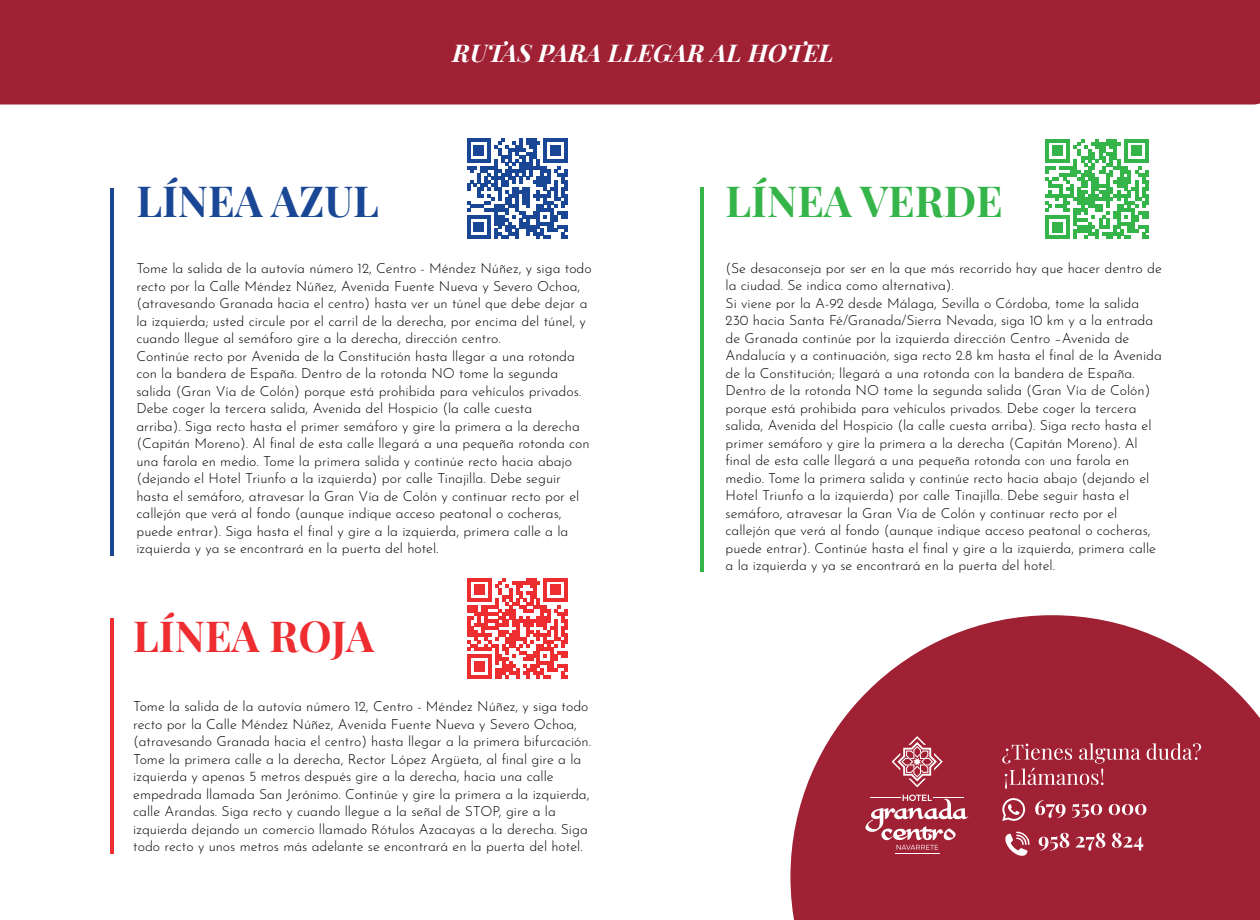
<style>
.page{position:relative;width:1260px;height:920px;background:#fff}
.page>*{position:absolute;margin:0;border:0;box-sizing:border-box;transform-origin:0 0}
.t1{font:42px "Playfair Display";color:#35b44a}
.t2{font:42px "Playfair Display";color:#194695}
.t3{font:42px "Playfair Display";color:#ee2d31}
.t4{font:italic 24.5px "Playfair Display";color:#fff}
.t5{font:100 14px/17.5px "Josefin Sans";color:#000}
</style>
<div class="page">
<svg style="left:790px;top:615px;width:470px;height:305px;fill:#a02034"></svg>
<hr style="left:110px;top:188px;width:4px;height:368px;background:#194695">
<hr style="left:700px;top:188px;width:4px;height:384px;background:#35b44a">
<hr style="left:110px;top:619px;width:4px;height:235px;background:#ee2d31">
<svg style="left:1045px;top:139px;width:104px;height:100px"></svg>
<svg style="left:467px;top:578px;width:101px;height:100px"></svg>
<svg style="left:467px;top:138px;width:101px;height:101px"></svg>
<div style="left:0;top:0;width:1260px;height:104px;background:#a02034"></div>
<svg style="left:1147px;top:743px;width:54px;height:17px"></svg>
<svg style="left:1002px;top:743px;width:139px;height:46px;background:#ad3f50"></svg>
<svg style="left:1035px;top:800px;width:31px;height:18px"></svg>
<svg style="left:1072px;top:803px;width:30px;height:15px"></svg>
<svg style="left:1109px;top:804px;width:37px;height:11px"></svg>
<svg style="left:1002px;top:797px;width:23px;height:24px"></svg>
<svg style="left:1039px;top:833px;width:30px;height:17px"></svg>
<svg style="left:1076px;top:833px;width:29px;height:17px"></svg>
<svg style="left:1112px;top:833px;width:31px;height:17px"></svg>
<svg style="left:1005px;top:831px;width:25px;height:25px"></svg>
<hr style="left:895px;top:853px;width:44px;height:1px;background:#fff">
<svg style="left:865px;top:794px;width:105px;height:56px"></svg>
<svg style="left:892px;top:736px;width:51px;height:51px;background:#b55262"></svg>
<h1 class="t2" style="left:136px;top:168px;width:244px">LÍNEA AZUL</h1>
<h2 class="t4" style="left:453px;top:34px;width:383px">RUTAS PARA LLEGAR AL HOTEL</h2>
<h1 class="t1" style="left:726px;top:168px;width:279px">LÍNEA VERDE</h1>
<p class="t5" style="left:136px;top:258px;width:457px">Tome la salida de la autovía número 12, Centro - Méndez Núñez, y siga todo recto por la Calle Méndez Núñez, Avenida Fuente Nueva y Severo Ochoa, (atravesando Granada hacia el centro) hasta ver un túnel que debe dejar a la izquierda; usted circule por el carril de la derecha, por encima del túnel, y cuando llegue al semáforo gire a la derecha, dirección centro.<br>Continúe recto por Avenida de la Constitución hasta llegar a una rotonda con la bandera de España. Dentro de la rotonda NO tome la segunda salida (Gran Vía de Colón) porque está prohibida para vehículos privados.<br>Debe coger la tercera salida, Avenida del Hospicio (la calle cuesta<br>arriba). Siga recto hasta el primer semáforo y gire la primera a la derecha (Capitán Moreno). Al final de esta calle llegará a una pequeña rotonda con una farola en medio. Tome la primera salida y continúe recto hacia abajo (dejando el Hotel Triunfo a la izquierda) por calle Tinajilla. Debe seguir hasta el semáforo, atravesar la Gran Vía de Colón y continuar recto por el callejón que verá al fondo (aunque indique acceso peatonal o cocheras, puede entrar). Siga hasta el final y gire a la izquierda, primera calle a la izquierda y ya se encontrará en la puerta del hotel.</p>
<h1 class="t3" style="left:133px;top:603px;width:242px">LÍNEA ROJA</h1>
<p class="t5" style="left:133px;top:696px;width:459px">Tome la salida de la autovía número 12, Centro - Méndez Núñez, y siga todo recto por la Calle Méndez Núñez, Avenida Fuente Nueva y Severo Ochoa, (atravesando Granada hacia el centro) hasta llegar a la primera bifurcación.<br>Tome la primera calle a la derecha, Rector López Argüeta, al final gire a la izquierda y apenas 5 metros después gire a la derecha, hacia una calle empedrada llamada San Jerónimo. Continúe y gire la primera a la izquierda, calle Arandas. Siga recto y cuando llegue a la señal de STOP, gire a la izquierda dejando un comercio llamado Rótulos Azacayas a la derecha. Siga todo recto y unos metros más adelante se encontrará en la puerta del hotel.</p>
<p class="t5" style="left:726px;top:258px;width:438px">(Se desaconseja por ser en la que más recorrido hay que hacer dentro de la ciudad. Se indica como alternativa).<br>Si viene por la A-92 desde Málaga, Sevilla o Córdoba, tome la salida 230 hacia Santa Fé/Granada/Sierra Nevada, siga 10 km y a la entrada de Granada continúe por la izquierda dirección Centro –Avenida de Andalucía y a continuación, siga recto 2.8 km hasta el final de la Avenida de la Constitución; llegará a una rotonda con la bandera de España.<br>Dentro de la rotonda NO tome la segunda salida (Gran Vía de Colón) porque está prohibida para vehículos privados. Debe coger la tercera salida, Avenida del Hospicio (la calle cuesta arriba). Siga recto hasta el primer semáforo y gire la primera a la derecha (Capitán Moreno). Al final de esta calle llegará a una pequeña rotonda con una farola en medio. Tome la primera salida y continúe recto hacia abajo (dejando el Hotel Triunfo a la izquierda) por calle Tinajilla. Debe seguir hasta el semáforo, atravesar la Gran Vía de Colón y continuar recto por el callejón que verá al fondo (aunque indique acceso peatonal o cocheras, puede entrar). Continúe hasta el final y gire a la izquierda, primera calle a la izquierda y ya se encontrará en la puerta del hotel.</p>
</div>
